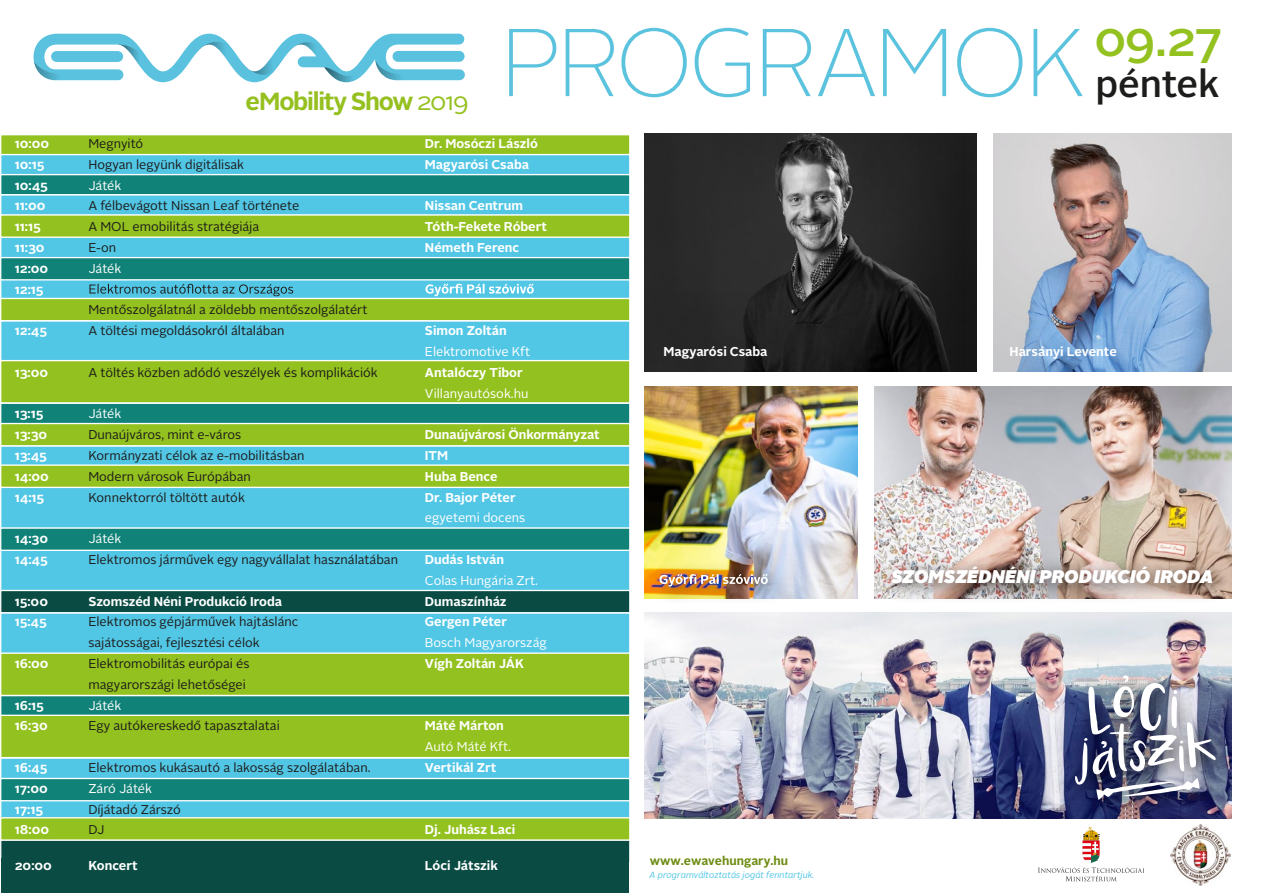
<style>
.page{position:relative;width:1263px;height:893px;background:#fff}
.page>*{position:absolute;margin:0;border:0;box-sizing:border-box;transform-origin:0 0}
.t1{font:100 96px "Alright Sans";letter-spacing:-.045em;color:#5bc3dd}
.t2{font:500 37.95px "Alright Sans";letter-spacing:-.005em;color:#1d1d1b}
.t3{font:700 24.75px "Alright Sans";letter-spacing:-.05em;color:#95c020}
.t4{font:italic 900 18.3px "Alright Sans";color:#fff}
.t5{font:12.75px/20.9px "Alright Sans";color:#1d1d1b}
.t6{font:700 12.75px/20.9px "Alright Sans";color:#fff}
.t7{font:12.75px "Alright Sans";color:#fff}
.t8{font:700 12.3px "Alright Sans";color:#6e8c13}
.t9{font:italic 9px "Alright Sans";color:#52c6e5}
.s1{font-weight:400}
</style>
<div class="page">
<div style="left:1px;top:135px;width:629px;height:20px;background:#93c11f"></div>
<div style="left:0;top:134px;width:630px;height:21px;border:1px solid #fff"></div>
<div style="left:1px;top:155px;width:629px;height:20px;background:#52c6e5"></div>
<div style="left:0;top:154px;width:630px;height:21px;border:1px solid #fff"></div>
<div style="left:1px;top:195px;width:629px;height:20px;background:#52c6e5"></div>
<div style="left:1px;top:237px;width:629px;height:21px;background:#52c6e5"></div>
<svg style="left:2px;top:280px;width:626px;height:18px;background:#5cc9e6"></svg>
<div style="left:1px;top:403px;width:629px;height:21px;background:#108277"></div>
<div style="left:1px;top:446px;width:629px;height:21px;background:#52c6e5"></div>
<div style="left:0;top:445px;width:630px;height:23px;border:1px solid #fff"></div>
<div style="left:1px;top:695px;width:629px;height:22px;background:#108277"></div>
<div style="left:1px;top:799px;width:629px;height:21px;background:#52c6e5"></div>
<div style="left:1px;top:840px;width:629px;height:21px;background:#0a4c44"></div>
<div style="left:1px;top:758px;width:629px;height:21px;background:#52c6e5"></div>
<div style="left:0;top:757px;width:630px;height:23px;border:1px solid #fff"></div>
<div style="left:1px;top:321px;width:629px;height:40px;background:#52c6e5"></div>
<div style="left:1px;top:486px;width:629px;height:42px;background:#52c6e5"></div>
<div style="left:1px;top:613px;width:629px;height:42px;background:#52c6e5"></div>
<div style="left:0;top:612px;width:630px;height:43px;border:1px solid #fff"></div>
<div style="left:1px;top:550px;width:629px;height:42px;background:#52c6e5"></div>
<div style="left:1px;top:175px;width:629px;height:20px;background:#108277"></div>
<div style="left:0;top:174px;width:630px;height:21px;border:1px solid #fff"></div>
<div style="left:1px;top:215px;width:629px;height:22px;background:#93c11f"></div>
<div style="left:0;top:214px;width:630px;height:24px;border:1px solid #fff"></div>
<div style="left:1px;top:258px;width:629px;height:22px;background:#108277"></div>
<div style="left:0;top:257px;width:630px;height:23px;border:1px solid #fff"></div>
<div style="left:1px;top:423px;width:629px;height:23px;background:#93c11f"></div>
<div style="left:0;top:423px;width:630px;height:23px;border:1px solid #fff"></div>
<div style="left:1px;top:465px;width:629px;height:22px;background:#93c11f"></div>
<div style="left:0;top:464px;width:630px;height:24px;border:1px solid #fff"></div>
<div style="left:1px;top:528px;width:629px;height:22px;background:#108277"></div>
<div style="left:0;top:527px;width:630px;height:24px;border:1px solid #fff"></div>
<div style="left:1px;top:590px;width:629px;height:23px;background:#0a4c44"></div>
<div style="left:0;top:590px;width:630px;height:23px;border:1px solid #fff"></div>
<div style="left:1px;top:778px;width:629px;height:23px;background:#108277"></div>
<div style="left:0;top:778px;width:630px;height:23px;border:1px solid #fff"></div>
<div style="left:1px;top:818px;width:629px;height:22px;background:#93c11f"></div>
<div style="left:0;top:817px;width:630px;height:24px;border:1px solid #fff"></div>
<div style="left:1px;top:298px;width:629px;height:23px;background:#93c11f"></div>
<div style="left:0;top:298px;width:630px;height:23px;border:1px solid #fff"></div>
<div style="left:1px;top:361px;width:629px;height:42px;background:#93c11f"></div>
<div style="left:0;top:360px;width:630px;height:44px;border:1px solid #fff"></div>
<div style="left:1px;top:653px;width:629px;height:42px;background:#93c11f"></div>
<div style="left:0;top:652px;width:630px;height:44px;border:1px solid #fff"></div>
<div style="left:1px;top:715px;width:629px;height:43px;background:#93c11f"></div>
<div style="left:0;top:715px;width:630px;height:43px;border:1px solid #fff"></div>
<svg style="left:89px;top:284px;width:204px;height:12px;background:#46a3bb"></svg>
<svg style="left:425px;top:284px;width:109px;height:12px"></svg>
<svg style="left:34px;top:34px;width:431px;height:48px"></svg>
<div style="left:393px;top:51px;width:72px;height:11px;background:#5ac2df;border-radius:5px"></div>
<img style="left:645px;top:134px;width:331px;height:238px">
<img style="left:645px;top:386px;width:212px;height:213px">
<img style="left:993px;top:134px;width:238px;height:238px">
<img style="left:645px;top:612px;width:586px;height:206px">
<img style="left:874px;top:386px;width:357px;height:162px">
<img style="left:873px;top:548px;width:359px;height:68px">
<img style="left:644px;top:556px;width:151px;height:58px">
<svg style="left:659px;top:574px;width:109px;height:13px"></svg>
<img style="left:1057px;top:657px;width:175px;height:170px">
<img style="left:1075px;top:675px;width:141px;height:125px">
<svg style="left:1038px;top:827px;width:106px;height:54px"></svg>
<img style="left:1170px;top:824px;width:61px;height:61px">
<div style="left:2px;top:859px;width:627px;height:34px;background:#0a4c44"></div>
<p class="t6" style="left:15px;top:133px;width:36px">10:00<br>10:15<br>10:45<br>11:00<br>11:15<br>11:30<br>12:00<br>12:15</p>
<p class="t6" style="left:15px;top:320px;width:34px">12:45</p>
<p class="t6" style="left:15px;top:362px;width:35px">13:00</p>
<p class="t6" style="left:15px;top:403px;width:36px">13:15<br>13:30<br>13:45<br>14:00<br>14:15</p>
<p class="t6" style="left:15px;top:528px;width:35px">14:30<br>14:45</p>
<p class="t6" style="left:15px;top:591px;width:35px">15:00<br>15:45</p>
<p class="t6" style="left:15px;top:653px;width:35px">16:00</p>
<p class="t6" style="left:15px;top:695px;width:34px">16:15<br>16:30</p>
<p class="t6" style="left:15px;top:757px;width:36px">16:45<br>17:00<br>17:15<br>18:00</p>
<h3 class="t3" style="left:246px;top:84px;width:224px">eMobility Show <span class="s1">2019</span></h3>
<h1 class="t1" style="left:500px;top:-2px;width:723px">PROGRAMOK <sup>09.27</sup></h1>
<h2 class="t2" style="left:1095px;top:57px;width:125px">péntek</h2>
<p class="t5" style="left:88px;top:133px;width:157px">Megnyitó<br>Hogyan legyünk digitálisak</p>
<p class="t7" style="left:88px;top:176px;width:34px">Játék</p>
<p class="t5" style="left:88px;top:196px;width:212px">A félbevágott Nissan Leaf története<br>A MOL emobilitás stratégiája<br>E-on</p>
<p class="t7" style="left:88px;top:260px;width:34px">Játék</p>
<p class="t5" style="left:88px;top:300px;width:281px">Mentőszolgálatnál a zöldebb mentőszolgálatért<br>A töltési megoldásokról általában</p>
<p class="t5" style="left:88px;top:362px;width:291px">A töltés közben adódó veszélyek és komplikációk</p>
<p class="t7" style="left:88px;top:405px;width:34px">Játék</p>
<p class="t5" style="left:88px;top:424px;width:218px">Dunaújváros, mint e-város<br>Kormányzati célok az e-mobilitásban<br>Modern városok Európában<br>Konnektorról töltött autók</p>
<p class="t7" style="left:88px;top:530px;width:34px">Játék</p>
<p class="t5" style="left:88px;top:549px;width:311px">Elektromos járművek egy nagyvállalat használatában</p>
<p class="t6" style="left:88px;top:591px;width:195px">Szomszéd Néni Produkció Iroda</p>
<p class="t5" style="left:88px;top:612px;width:212px">Elektromos gépjárművek hajtáslánc sajátosságai, fejlesztési célok<br>Elektromobilitás európai és magyarországi lehetőségei</p>
<p class="t7" style="left:88px;top:696px;width:34px">Játék</p>
<p class="t5" style="left:88px;top:716px;width:193px">Egy autókereskedő tapasztalatai</p>
<p class="t5" style="left:88px;top:757px;width:284px">Elektromos kukásautó a lakosság szolgálatában.</p>
<p class="t7" style="left:88px;top:780px;width:65px">Záró Játék</p>
<p class="t5" style="left:88px;top:799px;width:94px">Díjátadó Zárszó<br>DJ</p>
<p class="t6" style="left:425px;top:133px;width:115px">Dr. Mosóczi László<br>Magyarósi Csaba</p>
<p class="t6" style="left:425px;top:195px;width:124px">Nissan Centrum<br>Tóth-Fekete Róbert<br>Németh Ferenc</p>
<p class="t6" style="left:425px;top:320px;width:83px">Simon Zoltán</p>
<p class="t7" style="left:425px;top:343px;width:107px">Elektromotive Kft</p>
<p class="t6" style="left:425px;top:362px;width:99px">Antalóczy Tibor</p>
<p class="t7" style="left:425px;top:384px;width:105px">Villanyautósok.hu</p>
<p class="t6" style="left:425px;top:424px;width:176px">Dunaújvárosi Önkormányzat<br>ITM<br>Huba Bence<br>Dr. Bajor Péter</p>
<p class="t7" style="left:425px;top:509px;width:102px">egyetemi docens</p>
<p class="t6" style="left:425px;top:549px;width:81px">Dudás István</p>
<p class="t7" style="left:425px;top:572px;width:114px">Colas Hungária Zrt.</p>
<p class="t6" style="left:425px;top:591px;width:84px">Dumaszínház<br>Gergen Péter</p>
<p class="t7" style="left:425px;top:634px;width:123px">Bosch Magyarország</p>
<p class="t6" style="left:425px;top:653px;width:101px">Vígh Zoltán JÁK</p>
<p class="t6" style="left:425px;top:715px;width:80px">Máté Márton</p>
<p class="t7" style="left:425px;top:738px;width:87px">Autó Máté Kft.</p>
<p class="t6" style="left:425px;top:757px;width:73px">Vertikál Zrt</p>
<p class="t6" style="left:425px;top:819px;width:92px">Dj. Juhász Laci</p>
<p class="t6" style="left:663px;top:341px;width:106px">Magyarósi Csaba</p>
<p class="t6" style="left:1009px;top:341px;width:109px">Harsányi Levente</p>
<h3 class="t4" style="left:891px;top:563px;width:324px">SZOMSZÉDNÉNI PRODUKCIÓ IRODA</h3>
<p class="t6" style="left:15px;top:855px;width:39px">20:00</p>
<p class="t6" style="left:88px;top:855px;width:51px">Koncert</p>
<p class="t6" style="left:425px;top:855px;width:74px">Lóci Játszik</p>
<p class="t8" style="left:650px;top:852px;width:140px">www.ewavehungary.hu</p>
<p class="t9" style="left:649px;top:869px;width:167px">A programváltoztatás jogát fenntartjuk.</p>
</div>
